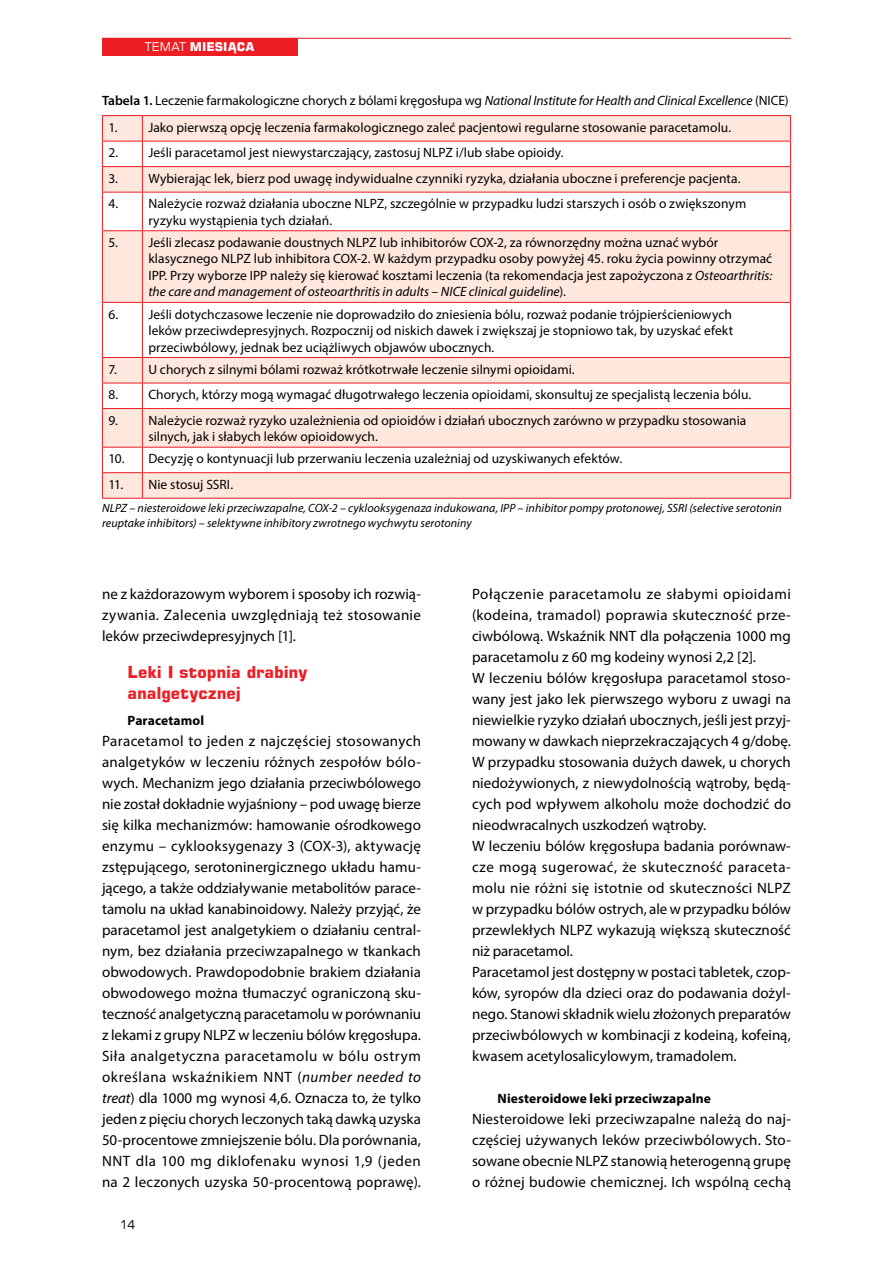
<style>
.page{position:relative;width:893px;height:1263px;background:#fff}
.page>*{position:absolute;margin:0;border:0;box-sizing:border-box;transform-origin:0 0}
.t1{font:700 16.5px/21px "Square 721 EU";color:#ed1d24}
.t2{font:15px/21px "Myriad Pro";letter-spacing:.005em;color:#000;text-align:justify}
.t3{font:13.5px/16.5px "Myriad Pro";letter-spacing:.005em;color:#000}
.t4{font:700 13.5px "Myriad Pro";letter-spacing:.01em;color:#000}
.t5{font:italic 12px/15px "Myriad Pro";letter-spacing:.005em;color:#000}
.t6{font:700 12px "Square 721 EU";letter-spacing:.01em;color:#fff}
.t7{font:12px "Square 721 EU";color:#000}
.s1{font-weight:400}
.s2{font-weight:600}
.s3{font-style:italic}
</style>
<div class="page">
<hr style="left:102px;top:38px;width:689px;height:1px;background:#ed1d24">
<div style="left:102px;top:38px;width:196px;height:17px;background:#ed1d24"></div>
<svg style="left:103px;top:116px;width:687px;height:382px;fill:#fee7dc"></svg>
<hr style="left:102px;top:115px;width:40px;height:1px;background:#ed1d24">
<hr style="left:142px;top:115px;width:649px;height:1px;background:#ed1d24">
<hr style="left:102px;top:141px;width:40px;height:1px;background:#ed1d24">
<hr style="left:142px;top:141px;width:649px;height:1px;background:#ed1d24">
<hr style="left:102px;top:166px;width:40px;height:1px;background:#ed1d24">
<svg style="left:102px;top:116px;width:1px;height:76px"></svg>
<hr style="left:142px;top:166px;width:649px;height:1px;background:#ed1d24">
<svg style="left:142px;top:116px;width:1px;height:76px"></svg>
<svg style="left:790px;top:116px;width:1px;height:76px"></svg>
<hr style="left:102px;top:192px;width:40px;height:1px;background:#ed1d24">
<hr style="left:102px;top:192px;width:1px;height:38px;background:#ed1d24">
<hr style="left:142px;top:192px;width:649px;height:1px;background:#ed1d24">
<hr style="left:142px;top:192px;width:1px;height:38px;background:#ed1d24">
<hr style="left:790px;top:192px;width:1px;height:38px;background:#ed1d24">
<hr style="left:102px;top:230px;width:40px;height:1px;background:#ed1d24">
<hr style="left:102px;top:231px;width:1px;height:71px;background:#ed1d24">
<hr style="left:142px;top:230px;width:649px;height:1px;background:#ed1d24">
<hr style="left:142px;top:231px;width:1px;height:71px;background:#ed1d24">
<hr style="left:790px;top:231px;width:1px;height:71px;background:#ed1d24">
<hr style="left:102px;top:302px;width:40px;height:1px;background:#ed1d24">
<hr style="left:102px;top:303px;width:1px;height:54px;background:#ed1d24">
<hr style="left:142px;top:302px;width:649px;height:1px;background:#ed1d24">
<hr style="left:142px;top:303px;width:1px;height:54px;background:#ed1d24">
<hr style="left:790px;top:303px;width:1px;height:54px;background:#ed1d24">
<hr style="left:102px;top:357px;width:40px;height:1px;background:#ed1d24">
<hr style="left:142px;top:357px;width:649px;height:1px;background:#ed1d24">
<hr style="left:102px;top:383px;width:40px;height:1px;background:#ed1d24">
<svg style="left:102px;top:358px;width:1px;height:50px"></svg>
<hr style="left:142px;top:383px;width:649px;height:1px;background:#ed1d24">
<svg style="left:142px;top:358px;width:1px;height:50px"></svg>
<svg style="left:790px;top:358px;width:1px;height:50px"></svg>
<hr style="left:102px;top:408px;width:40px;height:1px;background:#ed1d24">
<hr style="left:102px;top:409px;width:1px;height:38px;background:#ed1d24">
<hr style="left:142px;top:408px;width:649px;height:1px;background:#ed1d24">
<hr style="left:142px;top:409px;width:1px;height:38px;background:#ed1d24">
<hr style="left:790px;top:409px;width:1px;height:38px;background:#ed1d24">
<hr style="left:102px;top:447px;width:40px;height:1px;background:#ed1d24">
<hr style="left:142px;top:447px;width:649px;height:1px;background:#ed1d24">
<hr style="left:102px;top:472px;width:40px;height:1px;background:#ed1d24">
<svg style="left:102px;top:448px;width:1px;height:50px"></svg>
<hr style="left:142px;top:472px;width:649px;height:1px;background:#ed1d24">
<svg style="left:142px;top:448px;width:1px;height:50px"></svg>
<svg style="left:790px;top:448px;width:1px;height:50px"></svg>
<hr style="left:102px;top:498px;width:40px;height:1px;background:#ed1d24">
<hr style="left:142px;top:498px;width:649px;height:1px;background:#ed1d24">
<p class="t6" style="left:145px;top:39px;width:111px"><span class="s1">TEMAT</span> MIESIĄCA</p>
<p class="t3" style="left:102px;top:92px;width:688px"><span class="s2">Tabela 1.</span> Leczenie farmakologiczne chorych z bólami kręgosłupa wg <span class="s3">National Institute for Health and Clinical Excellence</span> (NICE)</p>
<p class="t3" style="left:108px;top:119px;width:624px">1. Jako pierwszą opcję leczenia farmakologicznego zaleć pacjentowi regularne stosowanie paracetamolu.</p>
<p class="t3" style="left:108px;top:144px;width:457px">2. Jeśli paracetamol jest niewystarczający, zastosuj NLPZ i/lub słabe opioidy.</p>
<p class="t3" style="left:108px;top:170px;width:634px">3. Wybierając lek, bierz pod uwagę indywidualne czynniki ryzyka, działania uboczne i preferencje pacjenta.</p>
<p class="t3" style="left:148px;top:195px;width:599px;text-indent:-40px">4. Należycie rozważ działania uboczne NLPZ, szczególnie w przypadku ludzi starszych i osób o zwiększonym ryzyku wystąpienia tych działań.</p>
<p class="t3" style="left:148px;top:234px;width:625px;text-indent:-40px">5. Jeśli zlecasz podawanie doustnych NLPZ lub inhibitorów COX-2, za równorzędny można uznać wybór klasycznego NLPZ lub inhibitora COX-2. W każdym przypadku osoby powyżej 45. roku życia powinny otrzymać IPP. Przy wyborze IPP należy się kierować kosztami leczenia (ta rekomendacja jest zapożyczona z <span class="s3">Osteoarthritis: the care and management of osteoarthritis in adults – NICE clinical guideline</span>).</p>
<p class="t3" style="left:148px;top:305px;width:586px;text-align:justify;text-indent:-40px">6. Jeśli dotychczasowe leczenie nie doprowadziło do zniesienia bólu, rozważ podanie trójpierścieniowych leków przeciwdepresyjnych. Rozpocznij od niskich dawek i zwiększaj je stopniowo tak, by uzyskać efekt przeciwbólowy, jednak bez uciążliwych objawów ubocznych.</p>
<p class="t3" style="left:108px;top:361px;width:468px">7. U chorych z silnymi bólami rozważ krótkotrwałe leczenie silnymi opioidami.</p>
<p class="t3" style="left:108px;top:386px;width:644px">8. Chorych, którzy mogą wymagać długotrwałego leczenia opioidami, skonsultuj ze specjalistą leczenia bólu.</p>
<p class="t3" style="left:148px;top:412px;width:599px;text-indent:-40px">9. Należycie rozważ ryzyko uzależnienia od opioidów i działań ubocznych zarówno w przypadku stosowania silnych, jak i słabych leków opioidowych.</p>
<p class="t3" style="left:108px;top:450px;width:515px">10. Decyzję o kontynuacji lub przerwaniu leczenia uzależniaj od uzyskiwanych efektów.</p>
<p class="t3" style="left:108px;top:476px;width:126px">11. Nie stosuj SSRI.</p>
<p class="t5" style="left:102px;top:500px;width:681px">NLPZ – niesteroidowe leki przeciwzapalne, COX-2 – cyklooksygenaza indukowana, IPP – inhibitor pompy protonowej, SSRI (selective serotonin reuptake inhibitors) – selektywne inhibitory zwrotnego wychwytu serotoniny</p>
<p class="t2" style="left:102px;top:583px;width:320px">ne z każdorazowym wyborem i sposoby ich rozwią&shy;zywania. Zalecenia uwzględniają też stosowanie leków przeciwdepresyjnych [1].</p>
<p class="t1" style="left:128px;top:662px;width:181px">Leki I stopnia drabiny analgetycznej</p>
<p class="t4" style="left:128px;top:711px;width:78px">Paracetamol</p>
<p class="t2" style="left:102px;top:730px;width:320px">Paracetamol to jeden z najczęściej stosowanych analgetyków w leczeniu różnych zespołów bólo&shy;wych. Mechanizm jego działania przeciwbólowego nie został dokładnie wyjaśniony – pod uwagę bierze się kilka mechanizmów: hamowanie ośrodkowego enzymu – cyklooksygenazy 3 (COX-3), aktywację zstępującego, serotoninergicznego układu hamu&shy;jącego, a także oddziaływanie metabolitów parace&shy;tamolu na układ kanabinoidowy. Należy przyjąć, że paracetamol jest analgetykiem o działaniu central&shy;nym, bez działania przeciwzapalnego w tkankach obwodowych. Prawdopodobnie brakiem działania obwodowego można tłumaczyć ograniczoną sku&shy;teczność analgetyczną paracetamolu w porównaniu z lekami z grupy NLPZ w leczeniu bólów kręgosłupa.<br>Siła analgetyczna paracetamolu w bólu ostrym określana wskaźnikiem NNT (<span class="s3">number needed to treat</span>) dla 1000 mg wynosi 4,6. Oznacza to, że tylko jeden z pięciu chorych leczonych taką dawką uzyska 50-procentowe zmniejszenie bólu. Dla porównania, NNT dla 100 mg diklofenaku wynosi 1,9 (jeden na 2 leczonych uzyska 50-procentową poprawę).</p>
<p class="t7" style="left:120px;top:1217px;width:17px">14</p>
<p class="t2" style="left:472px;top:583px;width:320px;text-align:left">Połączenie paracetamolu ze słabymi opioidami (kodeina, tramadol) poprawia skuteczność prze&shy;ciwbólową. Wskaźnik NNT dla połączenia 1000 mg paracetamolu z 60 mg kodeiny wynosi 2,2 [2].<br>W leczeniu bólów kręgosłupa paracetamol stoso&shy;wany jest jako lek pierwszego wyboru z uwagi na niewielkie ryzyko działań ubocznych, jeśli jest przyj&shy;mowany w dawkach nieprzekraczających 4 g/dobę.<br>W przypadku stosowania dużych dawek, u chorych niedożywionych, z niewydolnością wątroby, będą&shy;cych pod wpływem alkoholu może dochodzić do nieodwracalnych uszkodzeń wątroby.<br>W leczeniu bólów kręgosłupa badania porównaw&shy;cze mogą sugerować, że skuteczność paraceta&shy;molu nie różni się istotnie od skuteczności NLPZ w przypadku bólów ostrych, ale w przypadku bólów przewlekłych NLPZ wykazują większą skuteczność niż paracetamol.<br>Paracetamol jest dostępny w postaci tabletek, czop&shy;ków, syropów dla dzieci oraz do podawania dożyl&shy;nego. Stanowi składnik wielu złożonych preparatów przeciwbólowych w kombinacji z kodeiną, kofeiną, kwasem acetylosalicylowym, tramadolem.</p>
<p class="t4" style="left:497px;top:1089px;width:215px">Niesteroidowe leki przeciwzapalne</p>
<p class="t2" style="left:472px;top:1108px;width:320px">Niesteroidowe leki przeciwzapalne należą do naj&shy;częściej używanych leków przeciwbólowych. Sto&shy;sowane obecnie NLPZ stanowią heterogenną grupę o różnej budowie chemicznej. Ich wspólną cechą</p>
</div>
